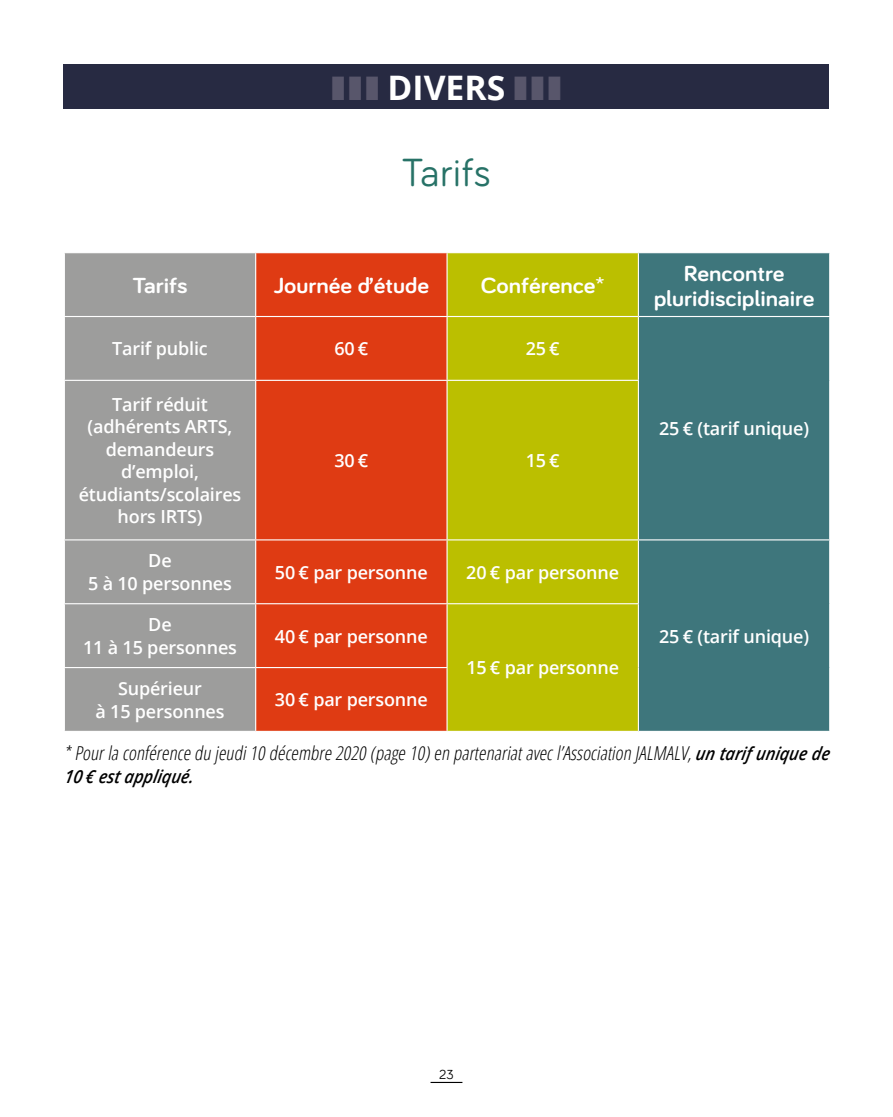
<style>
.page{position:relative;width:893px;height:1117px;background:#fff}
.page>*{position:absolute;margin:0;border:0;box-sizing:border-box;transform-origin:0 0}
.t1{font:40.5px "Bariol";letter-spacing:.015em;color:#277267}
.t2{font:700 33.75px "Open Sans";color:#fff}
.t3{font:700 22.5px/24.8px "Bariol";color:#fff;text-align:center;scale:1.1 1}
.t4{font:italic 300 condensed 19.12px "Open Sans";color:#000}
.t5{font:600 18px/22.5px "Open Sans";letter-spacing:-.01em;color:#fff;text-align:center}
.t6{font:italic 600 18px "Open Sans";color:#000;scale:.9 1}
.t7{font:13.5px "Bariol";color:#000}
.s1{color:#58566b}
.s2{font-weight:600;font-stretch:normal;font-size:18px}
</style>
<div class="page">
<hr style="left:431px;top:1081px;width:31px;height:1px;background:#000">
<div style="left:65px;top:253px;width:190px;height:477px;background:#9d9d9c"></div>
<div style="left:256px;top:253px;width:190px;height:477px;background:#df3b13"></div>
<div style="left:448px;top:253px;width:190px;height:477px;background:#bbbf00"></div>
<div style="left:639px;top:253px;width:190px;height:477px;background:#3e767c"></div>
<hr style="left:256px;top:316px;width:191px;height:1px;background:#fff">
<hr style="left:447px;top:316px;width:191px;height:1px;background:#fff">
<hr style="left:638px;top:316px;width:192px;height:1px;background:#fff">
<hr style="left:256px;top:379px;width:191px;height:2px;background:#fff">
<hr style="left:447px;top:379px;width:192px;height:2px;background:#fff">
<hr style="left:256px;top:539px;width:191px;height:1px;background:#fff">
<hr style="left:447px;top:539px;width:191px;height:1px;background:#fff">
<hr style="left:638px;top:539px;width:192px;height:1px;background:#fff">
<hr style="left:256px;top:603px;width:191px;height:1px;background:#fff">
<hr style="left:447px;top:603px;width:192px;height:1px;background:#fff">
<hr style="left:256px;top:666px;width:192px;height:2px;background:#fff">
<hr style="left:64px;top:316px;width:192px;height:1px;background:#fff">
<hr style="left:64px;top:379px;width:192px;height:2px;background:#fff">
<hr style="left:64px;top:539px;width:192px;height:1px;background:#fff">
<hr style="left:64px;top:603px;width:192px;height:1px;background:#fff">
<hr style="left:64px;top:666px;width:192px;height:2px;background:#fff">
<div style="left:64px;top:64px;width:765px;height:44px;background:#272a42"></div>
<h2 class="t2" style="left:332px;top:64px;width:231px"><span class="s1">■</span> <span class="s1">■</span> <span class="s1">■</span> DIVERS <span class="s1">■</span> <span class="s1">■</span> <span class="s1">■</span></h2>
<h1 class="t1" style="left:402px;top:145px;width:91px">Tarifs</h1>
<p class="t3" style="left:132px;top:272px;width:52px">Tarifs</p>
<p class="t3" style="left:274px;top:272px;width:143px">Journée d’étude</p>
<p class="t3" style="left:481px;top:272px;width:114px">Conférence*</p>
<p class="t3" style="left:654px;top:260px;width:148px">Rencontre pluridisciplinaire</p>
<p class="t5" style="left:112px;top:337px;width:97px">Tarif public</p>
<p class="t5" style="left:334px;top:337px;width:36px">60 €</p>
<p class="t5" style="left:526px;top:337px;width:36px">25 €</p>
<p class="t5" style="left:79px;top:392px;width:164px">Tarif réduit (adhérents ARTS, demandeurs d’emploi, étudiants/scolaires hors IRTS)</p>
<p class="t5" style="left:334px;top:449px;width:36px">30 €</p>
<p class="t5" style="left:526px;top:449px;width:36px">15 €</p>
<p class="t5" style="left:88px;top:549px;width:145px">De<br>5 à 10 personnes</p>
<p class="t5" style="left:275px;top:560px;width:154px">50 € par personne</p>
<p class="t5" style="left:466px;top:560px;width:154px">20 € par personne</p>
<p class="t5" style="left:83px;top:613px;width:155px">De<br>11 à 15 personnes</p>
<p class="t5" style="left:275px;top:624px;width:154px">40 € par personne</p>
<p class="t5" style="left:95px;top:676px;width:131px">Supérieur<br>à 15 personnes</p>
<p class="t5" style="left:275px;top:688px;width:154px">30 € par personne</p>
<p class="t5" style="left:466px;top:656px;width:154px">15 € par personne</p>
<p class="t5" style="left:659px;top:417px;width:151px">25 € (tarif unique)</p>
<p class="t5" style="left:659px;top:624px;width:151px">25 € (tarif unique)</p>
<p class="t4" style="left:64px;top:740px;width:771px">* Pourlaconférencedu jeudi10décembre2020(page10)en partenariatavecl’Association JALMALV,<span class="s2">un tarif unique de</span></p>
<p class="t6" style="left:64px;top:764px;width:150px">10 € estapp liqué.</p>
<p class="t7" style="left:439px;top:1064px;width:16px">23</p>
</div>
